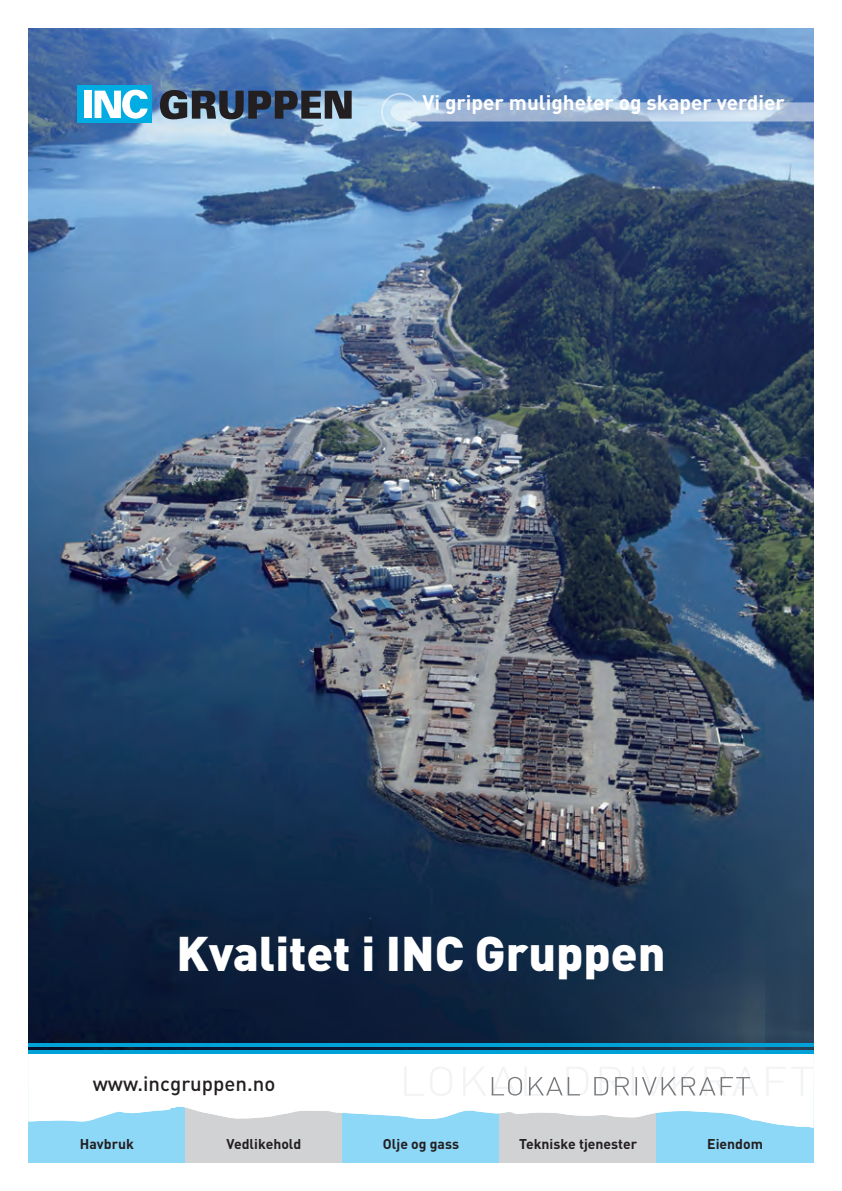
<style>
.page{position:relative;width:842px;height:1191px;background:#fff}
.page>*{position:absolute;margin:0;border:0;box-sizing:border-box;transform-origin:0 0}
.t1{font:900 48px "DIN";color:#fff}
.t2{font:700 20.8px "DIN";color:#fff}
.t3{font:500 20.4px "DIN";color:#231f20}
.t4{font:700 14px "DIN";color:#231f20}
</style>
<div class="page">
<img style="left:28px;top:28px;width:786px;height:1022px">
<svg style="left:391px;top:102px;width:423px;height:19px;background:#afc4de"></svg>
<div style="left:381px;top:93px;width:38px;height:38px;border:2px solid #fff;border-radius:50%"></div>
<div style="left:77px;top:85px;width:74px;height:38px;background:#00ace2"></div>
<div style="left:84px;top:91px;width:7px;height:27px;background:#fff"></div>
<svg style="left:95px;top:90px;width:53px;height:29px"></svg>
<svg style="left:160px;top:90px;width:192px;height:29px;background:#414e60"></svg>
<div style="left:28px;top:1085px;width:157px;height:77px;background:#8dd7f7"></div>
<div style="left:185px;top:1085px;width:157px;height:77px;background:#d1d2d4"></div>
<div style="left:342px;top:1085px;width:157px;height:77px;background:#8dd7f7"></div>
<div style="left:499px;top:1085px;width:158px;height:77px;background:#d1d2d4"></div>
<div style="left:657px;top:1085px;width:157px;height:77px;background:#8dd7f7"></div>
<hr style="left:28px;top:1043px;width:786px;height:4px;background:#00a2d7">
<svg style="left:28px;top:1053px;width:785px;height:74px;fill:#fff"></svg>
<svg style="left:404px;top:1066px;width:409px;height:30px"></svg>
<hr style="left:28px;top:1050px;width:786px;height:3px;background:#00a2d7">
<h2 class="t2" style="left:422px;top:88px;width:364px">Vi griper muligheter og skaper verdier</h2>
<h1 class="t1" style="left:176px;top:921px;width:491px">Kvalitet i INC Gruppen</h1>
<h3 class="t3" style="left:93px;top:1070px;width:184px">www.incgruppen.no</h3>
<p class="t4" style="left:80px;top:1134px;width:56px">Havbruk</p>
<p class="t4" style="left:226px;top:1134px;width:76px">Vedlikehold</p>
<p class="t4" style="left:383px;top:1134px;width:78px">Olje og gass</p>
<p class="t4" style="left:519px;top:1134px;width:120px">Tekniske tjenester</p>
<p class="t4" style="left:707px;top:1134px;width:57px">Eiendom</p>
</div>
